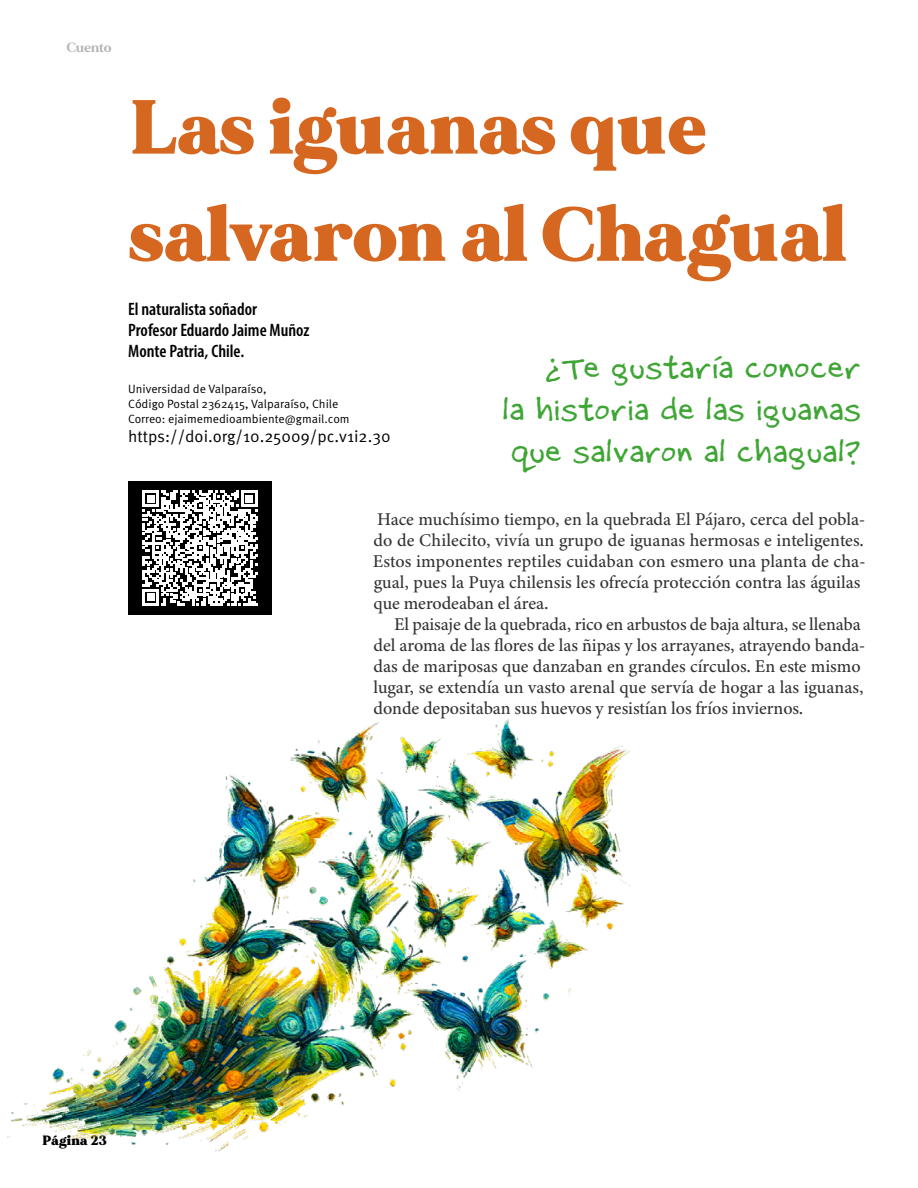
<style>
.page{position:relative;width:918px;height:1188px;background:#fff}
.page>*{position:absolute;margin:0;border:0;box-sizing:border-box;transform-origin:0 0}
.t1{font:900 76.5px/107.2px "MADE Mirage";color:#d56720}
.t2{font:31.5px/42px "Matt B";letter-spacing:-.005em;color:#3fa535;text-align:justify}
.t3{font:18px/21px "Minion Variable Concept";letter-spacing:-.005em;color:#333}
.t4{font:18px/21px "Myriad Variable Concept";color:#000}
.t5{font:16.5px "Meta Pro";color:#000}
.t6{font:900 13.5px "MADE Mirage";letter-spacing:.01em;color:#000}
.t7{font:700 13.5px "MADE Mirage";letter-spacing:.01em;color:#b3b2b2}
.t8{font:12px/15px "Meta Pro";color:#000}
</style>
<div class="page">
<div style="left:128px;top:481px;width:144px;height:134px;background:#000"></div>
<svg style="left:143px;top:491px;width:115px;height:114px"></svg>
<img style="left:7px;top:718px;width:623px;height:434px">
<p class="t7" style="left:67px;top:39px;width:46px">Cuento</p>
<h1 class="t1" style="left:130px;top:74px;width:717px">Las iguanas que salvaron al Chagual</h1>
<p class="t4" style="left:128px;top:298px;width:183px">El naturalista soñador<br>Profesor Eduardo Jaime Muñoz<br>Monte Patria, Chile.</p>
<p class="t8" style="left:128px;top:381px;width:223px">Universidad de Valparaíso,<br>Código Postal 2362415, Valparaíso, Chile<br>Correo: ejaimemedioambiente@gmail.com</p>
<p class="t5" style="left:128px;top:425px;width:264px">https://doi.org/10.25009/pc.v1i2.30</p>
<h2 class="t2" style="left:502px;top:350px;width:360px;text-indent:43px">¿Te gustaría conocer la historia de las iguanas que salvaron al chagual?</h2>
<p class="t3" style="left:373px;top:509px;width:494px">Hace muchísimo tiempo, en la quebrada El Pájaro, cerca del pobla&shy;do de Chilecito, vivía un grupo de iguanas hermosas e inteligentes.<br>Estos imponentes reptiles cuidaban con esmero una planta de cha&shy;gual, pues la Puya chilensis les ofrecía protección contra las águilas que merodeaban el área.</p>
<p class="t3" style="left:374px;top:614px;width:493px;text-indent:21px">El paisaje de la quebrada, rico en arbustos de baja altura, se llenaba del aroma de las flores de las ñipas y los arrayanes, atrayendo banda&shy;das de mariposas que danzaban en grandes círculos. En este mismo lugar, se extendía un vasto arenal que servía de hogar a las iguanas, donde depositaban sus huevos y resistían los fríos inviernos.</p>
<p class="t6" style="left:43px;top:1131px;width:66px">Página 23</p>
</div>
